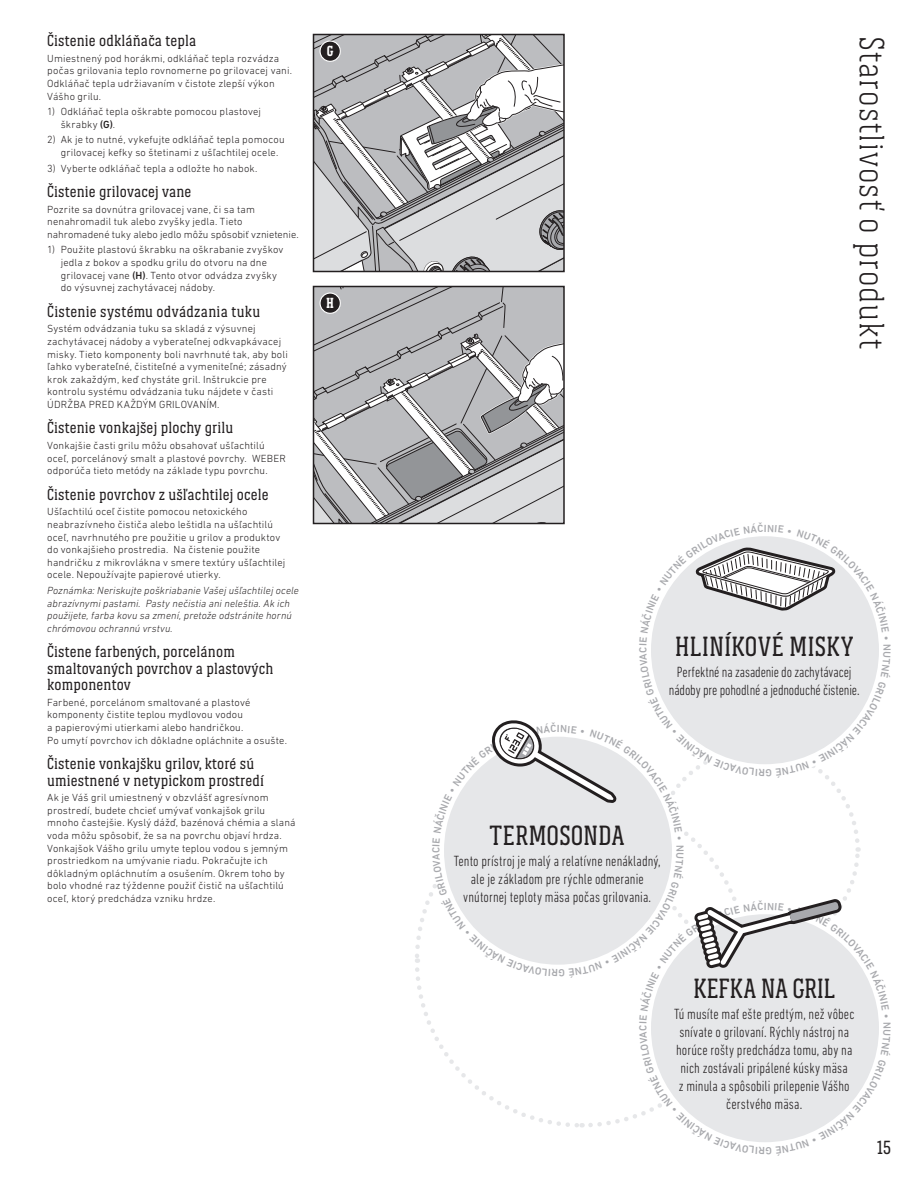
<style>
.page{position:relative;width:918px;height:1188px;background:#fff}
.page>*{position:absolute;margin:0;border:0;box-sizing:border-box;transform-origin:0 0}
.t1{font:300 36px "Weber Serif";letter-spacing:.025em;color:#231f20}
.t2{font:28.5px "Weber Serif";letter-spacing:-.005em;color:#231f20}
.t3{font:19.5px "Weber Serif";color:#231f20}
.t4{font:16.5px/16.5px "Weber Serif";letter-spacing:.01em;color:#231f20}
.t5{font:300 condensed 15px/18px "DIN Next LT Pro";letter-spacing:.005em;color:#231f20;text-align:center}
.t6{font:700 15px "Weber Serif";color:#fff}
.t7{font:300 10.5px/12.6px "DIN Next LT Pro";letter-spacing:.015em;color:#231f20}
.t8{font:italic 300 10.5px/12.6px "DIN Next LT Pro";letter-spacing:.01em;color:#231f20}
.s1{font-weight:500}
</style>
<div class="page">
<svg style="left:316px;top:37px;width:246px;height:232px;background:#bdbec0"></svg>
<div style="left:313px;top:34px;width:252px;height:238px;border:2px solid #231f20"></div>
<div style="left:320px;top:41px;width:20px;height:20px;background:#231f20;border-radius:50%"></div>
<div style="left:320px;top:40px;width:21px;height:22px;border:1px solid #fff;border-radius:50%"></div>
<svg style="left:314px;top:286px;width:565px;height:856px"></svg>
<h3 class="t4" style="left:47px;top:32px;width:151px">Čistenie odkláňača tepla</h3>
<p class="t7" style="left:47px;top:52px;width:246px">Umiestnený pod horákmi, odkláňač tepla rozvádza počas grilovania teplo rovnomerne po grilovacej vani.<br>Odkláňač tepla udržiavaním v čistote zlepší výkon Vášho grilu.</p>
<p class="t7" style="left:61px;top:105px;width:202px;text-indent:-14px">1) Odkláňač tepla oškrabte pomocou plastovej škrabky <span class="s1">(G)</span>.</p>
<p class="t7" style="left:61px;top:133px;width:225px;text-indent:-14px">2) Ak je to nutné, vykefujte odkláňač tepla pomocou grilovacej kefky so štetinami z ušľachtilej ocele.</p>
<p class="t7" style="left:47px;top:162px;width:212px">3) Vyberte odkláňač tepla a odložte ho nabok.</p>
<h3 class="t4" style="left:47px;top:183px;width:146px">Čistenie grilovacej vane</h3>
<p class="t7" style="left:47px;top:203px;width:253px">Pozrite sa dovnútra grilovacej vane, či sa tam nenahromadil tuk alebo zvyšky jedla. Tieto nahromadené tuky alebo jedlo môžu spôsobiť vznietenie.</p>
<p class="t7" style="left:61px;top:243px;width:224px;text-indent:-14px">1) Použite plastovú škrabku na oškrabanie zvyškov jedla z bokov a spodku grilu do otvoru na dne grilovacej vane <span class="s1">(H)</span>. Tento otvor odvádza zvyšky do výsuvnej zachytávacej nádoby.</p>
<h3 class="t4" style="left:47px;top:303px;width:215px">Čistenie systému odvádzania tuku</h3>
<p class="t7" style="left:47px;top:322px;width:242px">Systém odvádzania tuku sa skladá z výsuvnej zachytávacej nádoby a vyberateľnej odkvapkávacej misky. Tieto komponenty boli navrhnuté tak, aby boli ľahko vyberateľné, čistiteľné a vymeniteľné; zásadný krok zakaždým, keď chystáte gril. Inštrukcie pre kontrolu systému odvádzania tuku nájdete v časti ÚDRŽBA PRED KAŽDÝM GRILOVANÍM.</p>
<h3 class="t4" style="left:47px;top:420px;width:188px">Čistenie vonkajšej plochy grilu</h3>
<p class="t7" style="left:47px;top:439px;width:240px">Vonkajšie časti grilu môžu obsahovať ušľachtilú oceľ, porcelánový smalt a plastové povrchy. WEBER odporúča tieto metódy na základe typu povrchu.</p>
<h3 class="t4" style="left:47px;top:486px;width:223px">Čistenie povrchov z ušľachtilej ocele</h3>
<p class="t7" style="left:47px;top:505px;width:240px">Ušľachtilú oceľ čistite pomocou netoxického neabrazívneho čističa alebo leštidla na ušľachtilú oceľ, navrhnutého pre použitie u grilov a produktov do vonkajšieho prostredia. Na čistenie použite handričku z mikrovlákna v smere textúry ušľachtilej ocele. Nepoužívajte papierové utierky.</p>
<p class="t8" style="left:47px;top:584px;width:253px">Poznámka: Neriskujte poškriabanie Vašej ušľachtilej ocele abrazívnymi pastami. Pasty nečistia ani neleštia. Ak ich použijete, farba kovu sa zmení, pretože odstránite hornú chrómovou ochrannú vrstvu.</p>
<h3 class="t4" style="left:47px;top:643px;width:228px">Čistene farbených, porcelánom smaltovaných povrchov a plastových komponentov</h3>
<p class="t7" style="left:47px;top:696px;width:241px">Farbené, porcelánom smaltované a plastové komponenty čistite teplou mydlovou vodou<br>a papierovými utierkami alebo handričkou.<br>Po umytí povrchov ich dôkladne opláchnite a osušte.</p>
<h3 class="t4" style="left:47px;top:755px;width:218px">Čistenie vonkajšku grilov, ktoré sú umiestnené v netypickom prostredí</h3>
<p class="t7" style="left:47px;top:791px;width:250px">Ak je Váš gril umiestnený v obzvlášť agresívnom prostredí, budete chcieť umývať vonkajšok grilu mnoho častejšie. Kyslý dážď, bazénová chémia a slaná voda môžu spôsobiť, že sa na povrchu objaví hrdza.<br>Vonkajšok Vášho grilu umyte teplou vodou s jemným prostriedkom na umývanie riadu. Pokračujte ich dôkladným opláchnutím a osušením. Okrem toho by bolo vhodné raz týždenne použiť čistič na ušľachtilú oceľ, ktorý predchádza vzniku hrdze.</p>
<h3 class="t6" style="left:327px;top:43px;width:8px">G</h3>
<h3 class="t6" style="left:326px;top:295px;width:9px">H</h3>
<h1 class="t1" style="left:891px;top:36px;width:315px;rotate:90deg">Starostlivosť o produkt</h1>
<h2 class="t2" style="left:675px;top:631px;width:180px">HLINÍKOVÉ MISKY</h2>
<h3 class="t5" style="left:669px;top:663px;width:192px">Perfektné na zasadenie do zachytávacej nádoby pre pohodlné a jednoduché čistenie.</h3>
<h2 class="t2" style="left:490px;top:820px;width:137px">TERMOSONDA</h2>
<h3 class="t5" style="left:454px;top:852px;width:209px">Tento prístroj je malý a relatívne nenákladný, ale je základom pre rýchle odmeranie vnútornej teploty mäsa počas grilovania.</h3>
<h2 class="t2" style="left:693px;top:973px;width:144px">KEFKA NA GRIL</h2>
<h3 class="t5" style="left:674px;top:1005px;width:182px">Tú musíte mať ešte predtým, než vôbec snívate o grilovaní. Rýchly nástroj na horúce rošty predchádza tomu, aby na nich zostávali pripálené kúsky mäsa<br>z minula a spôsobili prilepenie Vášho čerstvého mäsa.</h3>
<h3 class="t3" style="left:877px;top:1137px;width:16px">15</h3>
</div>
